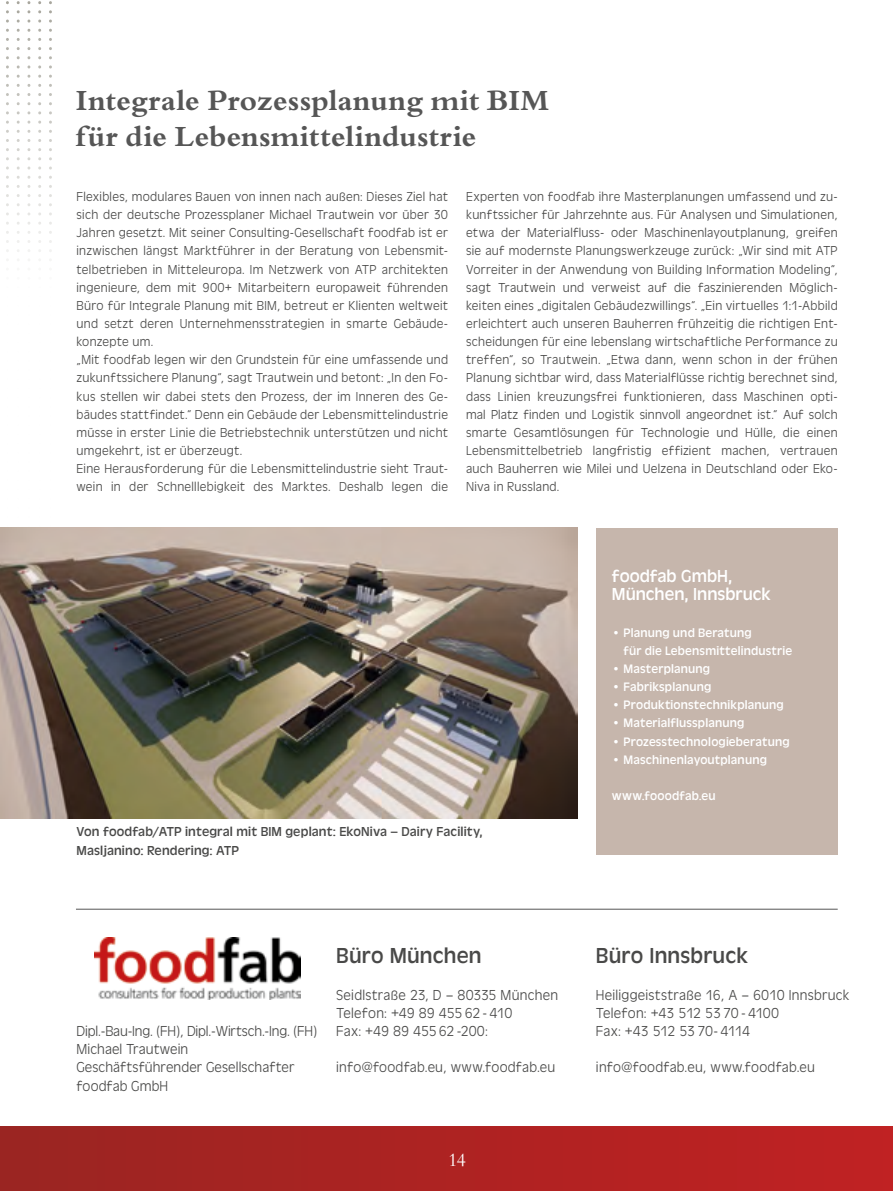
<style>
.page{position:relative;width:893px;height:1191px;background:#fff}
.page>*{position:absolute;margin:0;border:0;box-sizing:border-box;transform-origin:0 0}
.t1{font:700 28.5px/36.3px "Bergamo";letter-spacing:.01em;color:#565656}
.t2{font:22.5px "Antigone";letter-spacing:.01em;color:#494948}
.t3{font:18px/18px "Antigone";color:#fff}
.t4{font:18px "Bergamo";color:#fff}
.t5{font:300 15px/18.1px "Antigone";letter-spacing:.01em;color:#494948}
.t6{font:300 13.5px/18.1px "Antigone";letter-spacing:.02em;color:#494948}
.t7{font:13.5px/18.1px "Antigone";letter-spacing:.01em;color:#494948}
.t8{font:12.75px/18.1px "Antigone";letter-spacing:.015em;color:#fff}
</style>
<div class="page">
<div style="left:0;top:1126px;width:893px;height:65px;background:linear-gradient(to right,#9a2522,#c12123)"></div>
<hr style="left:76px;top:909px;width:762px;height:1px;background:#565656">
<svg style="left:49px;top:1px;width:3px;height:527px"></svg>
<svg style="left:6px;top:1px;width:3px;height:527px"></svg>
<svg style="left:38px;top:1px;width:3px;height:527px"></svg>
<svg style="left:27px;top:1px;width:3px;height:527px"></svg>
<svg style="left:17px;top:1px;width:3px;height:527px"></svg>
<div style="left:596px;top:528px;width:242px;height:326px;background:#c6b6ac"></div>
<img style="left:95px;top:937px;width:205px;height:62px">
<img style="left:0;top:528px;width:578px;height:290px">
<h1 class="t1" style="left:76px;top:83px;width:475px">Integrale Prozessplanung mit BIM für die Lebensmittelindustrie</h1>
<p class="t6" style="left:77px;top:188px;width:373px">Flexibles, modulares Bauen von innen nach außen: Dieses Ziel hat sich der deutsche Prozessplaner Michael Trautwein vor über 30<br>Jahren gesetzt. Mit seiner Consulting-Gesellschaft foodfab ist er inzwischen längst Marktführer in der Beratung von Lebensmit&shy;telbetrieben in Mitteleuropa. Im Netzwerk von ATP architekten ingenieure, dem mit 900+ Mitarbeitern europaweit führenden Büro für Integrale Planung mit BIM, betreut er Klienten weltweit und setzt deren Unternehmensstrategien in smarte Gebäude&shy;konzepte um.<br>„Mit foodfab legen wir den Grundstein für eine umfassende und zukunftssichere Planung“, sagt Trautwein und betont: „In den Fo&shy;kus stellen wir dabei stets den Prozess, der im Inneren des Ge&shy;bäudes stattfindet.“ Denn ein Gebäude der Lebensmittelindustrie müsse in erster Linie die Betriebstechnik unterstützen und nicht umgekehrt, ist er überzeugt.<br>Eine Herausforderung für die Lebensmittelindustrie sieht Traut&shy;wein in der Schnelllebigkeit des Marktes. Deshalb legen die</p>
<p class="t6" style="left:466px;top:188px;width:373px;text-align:justify">Experten von foodfab ihre Masterplanungen umfassend und zu&shy;kunftssicher für Jahrzehnte aus. Für Analysen und Simulationen, etwa der Materialfluss- oder Maschinenlayoutplanung, greifen sie auf modernste Planungswerkzeuge zurück: „Wir sind mit ATP Vorreiter in der Anwendung von Building Information Modeling“, sagt Trautwein und verweist auf die faszinierenden Möglich&shy;keiten eines „digitalen Gebäudezwillings“. „Ein virtuelles 1:1-Abbild erleichtert auch unseren Bauherren frühzeitig die richtigen Ent&shy;scheidungen für eine lebenslang wirtschaftliche Performance zu treffen“, so Trautwein. „Etwa dann, wenn schon in der frühen Planung sichtbar wird, dass Materialflüsse richtig berechnet sind, dass Linien kreuzungsfrei funktionieren, dass Maschinen opti&shy;mal Platz finden und Logistik sinnvoll angeordnet ist.“ Auf solch smarte Gesamtlösungen für Technologie und Hülle, die einen Lebensmittelbetrieb langfristig effizient machen, vertrauen auch Bauherren wie Milei und Uelzena in Deutschland oder Eko-Niva in Russland.</p>
<h3 class="t3" style="left:612px;top:567px;width:160px">foodfab GmbH,<br>München, Innsbruck</h3>
<p class="t8" style="left:624px;top:623px;width:170px;text-indent:-12px">• Planung und Beratung<br>für die Lebensmittelindustrie</p>
<p class="t8" style="left:612px;top:660px;width:100px">• Masterplanung</p>
<p class="t8" style="left:612px;top:678px;width:101px">• Fabriksplanung</p>
<p class="t8" style="left:612px;top:696px;width:173px">• Produktionstechnikplanung</p>
<p class="t8" style="left:612px;top:714px;width:134px">• Materialflussplanung</p>
<p class="t8" style="left:612px;top:732px;width:179px">• Prozesstechnologieberatung</p>
<p class="t8" style="left:612px;top:750px;width:156px">• Maschinenlayoutplanung</p>
<p class="t8" style="left:612px;top:787px;width:105px">www.fooodfab.eu</p>
<p class="t7" style="left:77px;top:823px;width:408px">Von foodfab/ATP integral mit BIM geplant: EkoNiva – Dairy Facility,<br>Masljanino: Rendering: ATP</p>
<p class="t5" style="left:77px;top:1022px;width:242px">Dipl.-Bau-Ing. (FH), Dipl.-Wirtsch.-Ing. (FH)<br>Michael Trautwein<br>Geschäftsführender Gesellschafter foodfab GmbH</p>
<h2 class="t2" style="left:336px;top:943px;width:147px">Büro München</h2>
<p class="t5" style="left:336px;top:986px;width:223px">Seidlstraße 23, D – 80335 München<br>Telefon: +49 89 455 62 - 410<br>Fax: +49 89 455 62 -200:</p>
<p class="t5" style="left:336px;top:1058px;width:221px">info@foodfab.eu, www.foodfab.eu</p>
<h3 class="t4" style="left:448px;top:1150px;width:19px">14</h3>
<h2 class="t2" style="left:596px;top:943px;width:154px">Büro Innsbruck</h2>
<p class="t5" style="left:596px;top:986px;width:255px">Heiliggeiststraße 16, A – 6010 Innsbruck<br>Telefon: +43 512 53 70 - 4100<br>Fax: +43 512 53 70- 4114</p>
<p class="t5" style="left:596px;top:1058px;width:221px">info@foodfab.eu, www.foodfab.eu</p>
</div>
